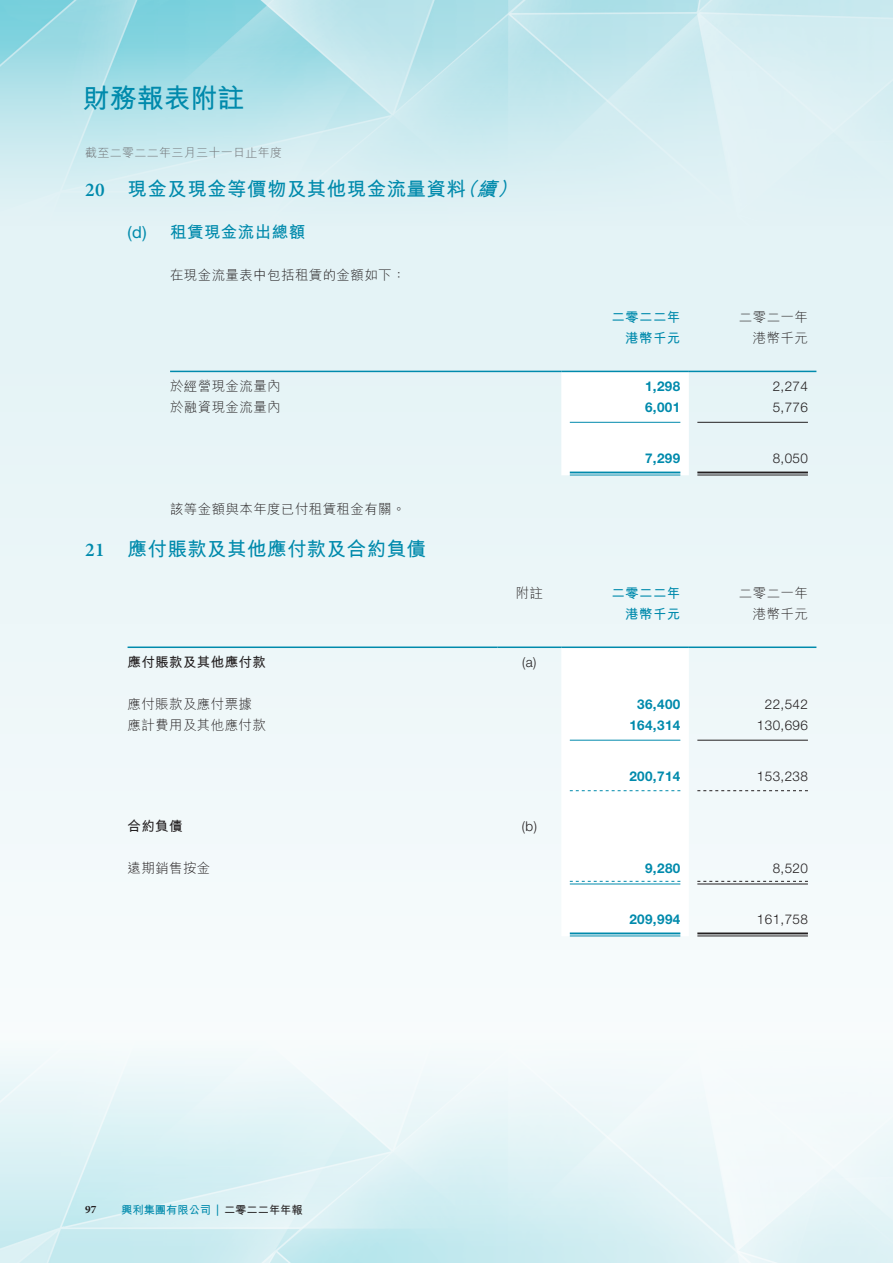
<style>
.page{position:relative;width:893px;height:1263px;background:#edf7f9}
.page>*{position:absolute;margin:0;border:0;box-sizing:border-box;transform-origin:0 0}
.t1{font:700 27px "M Hei HK";letter-spacing:-.005em;color:#008aac}
.t2{font:700 19.5px "M Hei HK";letter-spacing:.02em;color:#008aac}
.t3{font:600 19.5px "Minion Pro";color:#008aac}
.t4{font:italic 700 19.5px "M Hei HK";color:#008aac}
.t5{font:700 16.5px "M Hei HK";letter-spacing:.03em;color:#008aac}
.t6{font:16.5px "Helvetica Neue LT Std";color:#008aac}
.t7{font:300 13.5px "M Hei HK";letter-spacing:.03em;color:#231f20}
.t8{font:300 13.5px "Helvetica Neue LT Std";letter-spacing:.03em;color:#231f20}
.t9{font:700 13.5px "Helvetica Neue LT Std";letter-spacing:.03em;color:#008aac}
.t10{font:700 13.5px "M Hei HK";letter-spacing:.03em;color:#008aac}
.t11{font:700 13.5px "M Hei HK";letter-spacing:.03em;color:#231f20}
.t12{font:300 12px "M Hei HK";letter-spacing:.03em;color:#6c6d70}
.t13{font:700 11.25px "M Hei HK";color:#008aac}
.t14{font:700 11.25px "Minion Pro";color:#231f20}
.s1{font-family:"Minion Pro"}
.s2{color:#231f20}
</style>
<div class="page">
<img style="left:0;top:1060px;width:893px;height:203px">
<img style="left:0;top:0;width:893px;height:223px">
<div style="left:561px;top:372px;width:128px;height:103px;background:#fff"></div>
<hr style="left:170px;top:371px;width:391px;height:1px;background:#008aac">
<hr style="left:561px;top:371px;width:128px;height:1px;background:#008aac">
<hr style="left:689px;top:371px;width:127px;height:1px;background:#008aac">
<hr style="left:570px;top:422px;width:110px;height:1px;background:#008aac">
<hr style="left:697px;top:422px;width:111px;height:1px;background:#231f20">
<hr style="left:570px;top:472px;width:110px;height:1px;background:#008aac">
<hr style="left:570px;top:475px;width:110px;height:1px;background:#008aac">
<hr style="left:697px;top:472px;width:111px;height:1px;background:#231f20">
<hr style="left:697px;top:475px;width:111px;height:1px;background:#231f20">
<hr style="left:128px;top:646px;width:369px;height:2px;background:#008aac">
<hr style="left:497px;top:646px;width:64px;height:2px;background:#008aac">
<hr style="left:561px;top:646px;width:128px;height:2px;background:#008aac">
<hr style="left:689px;top:646px;width:127px;height:2px;background:#008aac">
<hr style="left:697px;top:740px;width:111px;height:1px;background:#231f20">
<svg style="left:697px;top:790px;width:111px;height:1px"></svg>
<div style="left:561px;top:649px;width:128px;height:287px;background:#fff"></div>
<hr style="left:570px;top:884px;width:110px;height:1px;background:#008aac">
<svg style="left:697px;top:881px;width:111px;height:1px"></svg>
<hr style="left:697px;top:884px;width:111px;height:1px;background:#231f20">
<hr style="left:570px;top:932px;width:110px;height:2px;background:#008aac">
<hr style="left:570px;top:936px;width:110px;height:1px;background:#008aac">
<hr style="left:697px;top:932px;width:111px;height:2px;background:#231f20">
<hr style="left:697px;top:936px;width:111px;height:1px;background:#231f20">
<h1 class="t1" style="left:83px;top:79px;width:163px">財務報表附註</h1>
<p class="t12" style="left:85px;top:146px;width:199px">截至二零二二年三月三十一日止年度</p>
<h2 class="t3" style="left:85px;top:176px;width:21px">20</h2>
<h2 class="t2" style="left:128px;top:175px;width:340px">現金及現金等價物及其他現金流量資料</h2>
<h2 class="t4" style="left:457px;top:175px;width:28px">（</h2>
<h2 class="t4" style="left:497px;top:175px;width:28px">(</h2>
<h2 class="t4" style="left:477px;top:175px;width:28px">續</h2>
<p class="t6" style="left:128px;top:222px;width:21px">d( )</p>
<p class="t5" style="left:170px;top:220px;width:137px">租賃現金流出總額</p>
<p class="t7" style="left:170px;top:268px;width:237px">在現金流量表中包括租賃的金額如下：</p>
<p class="t7" style="left:170px;top:380px;width:112px">於經營現金流量內</p>
<p class="t7" style="left:170px;top:401px;width:112px">於融資現金流量內</p>
<h2 class="t3" style="left:85px;top:536px;width:21px">21</h2>
<p class="t7" style="left:170px;top:502px;width:237px">該等金額與本年度已付租賃租金有關。</p>
<h2 class="t2" style="left:128px;top:535px;width:300px">應付賬款及其他應付款及合約負債</h2>
<p class="t11" style="left:128px;top:652px;width:140px">應付賬款及其他應付款</p>
<p class="t7" style="left:128px;top:697px;width:126px">應付賬款及應付票據</p>
<p class="t7" style="left:128px;top:718px;width:140px">應計費用及其他應付款</p>
<p class="t11" style="left:128px;top:817px;width:57px">合約負債</p>
<p class="t7" style="left:128px;top:861px;width:84px">遠期銷售按金</p>
<p class="t7" style="left:516px;top:586px;width:29px">附註</p>
<p class="t8" style="left:522px;top:654px;width:16px">(a(</p>
<p class="t8" style="left:522px;top:818px;width:17px">b( (</p>
<p class="t10" style="left:611px;top:307px;width:71px">二零二二年</p>
<p class="t7" style="left:739px;top:310px;width:71px">二零二一年</p>
<p class="t10" style="left:625px;top:328px;width:57px">港幣千元</p>
<p class="t7" style="left:753px;top:331px;width:57px">港幣千元</p>
<p class="t9" style="left:645px;top:378px;width:37px">1,298</p>
<p class="t8" style="left:773px;top:378px;width:37px">2,274</p>
<p class="t9" style="left:645px;top:399px;width:37px">6,001</p>
<p class="t8" style="left:773px;top:399px;width:37px">5,776</p>
<p class="t9" style="left:645px;top:450px;width:37px">7,299</p>
<p class="t8" style="left:773px;top:450px;width:37px">8,050</p>
<p class="t10" style="left:611px;top:583px;width:71px">二零二二年</p>
<p class="t7" style="left:739px;top:586px;width:71px">二零二一年</p>
<p class="t10" style="left:625px;top:604px;width:57px">港幣千元</p>
<p class="t7" style="left:753px;top:607px;width:57px">港幣千元</p>
<p class="t9" style="left:637px;top:696px;width:45px">36,400</p>
<p class="t8" style="left:765px;top:696px;width:45px">22,542</p>
<p class="t9" style="left:629px;top:717px;width:53px">164,314</p>
<p class="t8" style="left:757px;top:717px;width:53px">130,696</p>
<p class="t9" style="left:629px;top:768px;width:53px">200,714</p>
<p class="t8" style="left:757px;top:768px;width:53px">153,238</p>
<p class="t9" style="left:645px;top:860px;width:37px">9,280</p>
<p class="t8" style="left:773px;top:860px;width:37px">8,520</p>
<p class="t9" style="left:629px;top:911px;width:53px">209,994</p>
<p class="t8" style="left:757px;top:911px;width:53px">161,758</p>
<p class="t14" style="left:85px;top:1201px;width:13px">97</p>
<p class="t13" style="left:121px;top:1201px;width:183px">興利集團有限公司 <span class="s1">|</span> <span class="s2">二零二二年年報</span></p>
</div>
